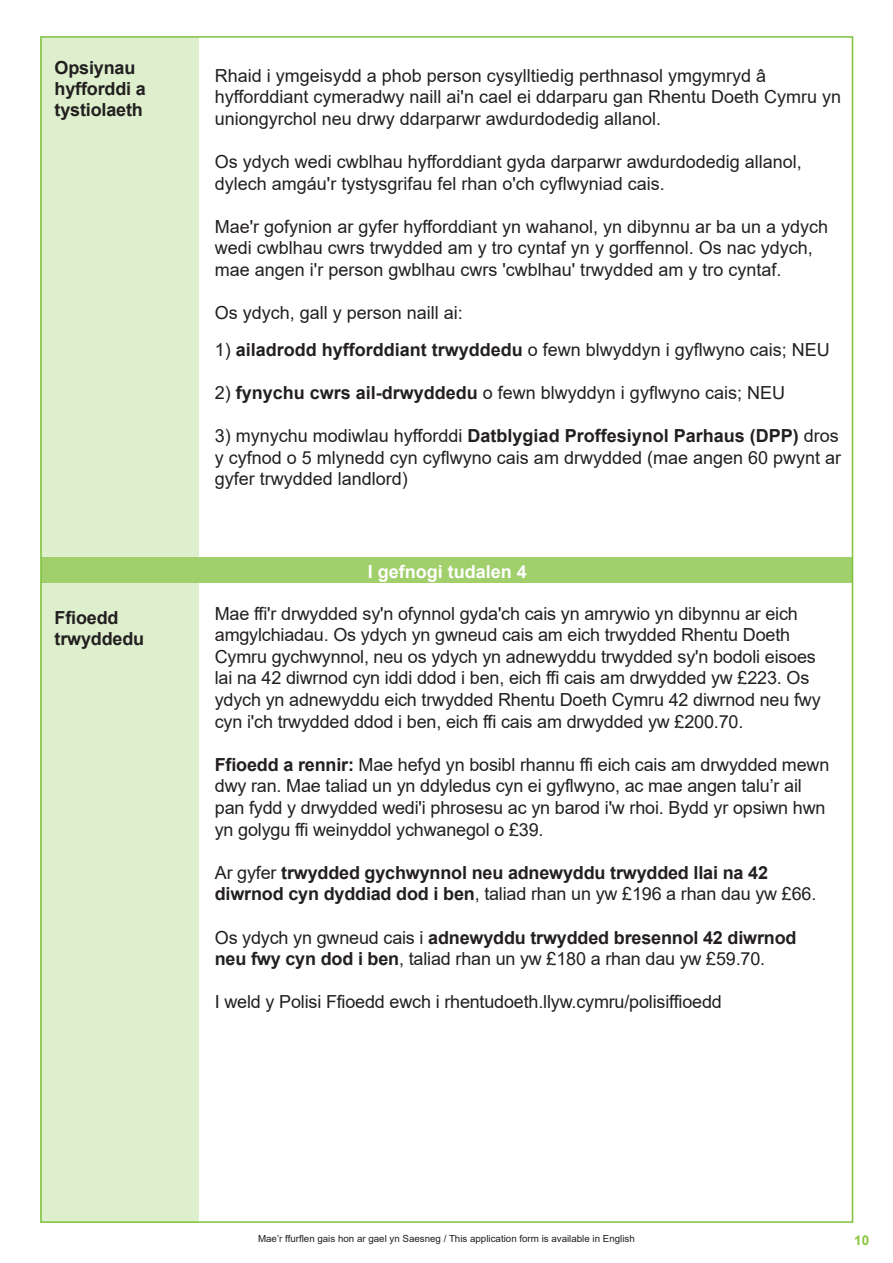
<style>
.page{position:relative;width:893px;height:1263px;background:#fff}
.page>*{position:absolute;margin:0;border:0;box-sizing:border-box;transform-origin:0 0}
.t1{font:18px/21.6px "Arial";color:#231f20}
.t2{font:700 18px/21px "Arial";letter-spacing:-.01em;color:#231f20}
.t3{font:700 18px "Arial";color:#fff}
.t4{font:700 13.5px "Arial";color:#8bc63e}
.t5{font:9.75px "Arial";color:#231f20}
.s1{font-weight:700}
.s2{font-weight:400}
</style>
<div class="page">
<div style="left:40px;top:37px;width:159px;height:1185px;background:#ddefcc"></div>
<div style="left:41px;top:557px;width:812px;height:25px;background:#a0cf6b"></div>
<p class="t2" style="left:55px;top:58px;width:93px">Opsiynau hyfforddi a tystiolaeth</p>
<p class="t1" style="left:215px;top:64px;width:628px">Rhaid i ymgeisydd a phob person cysylltiedig perthnasol ymgymryd â hyfforddiant cymeradwy naill ai'n cael ei ddarparu gan Rhentu Doeth Cymru yn uniongyrchol neu drwy ddarparwr awdurdodedig allanol.</p>
<p class="t1" style="left:215px;top:151px;width:588px">Os ydych wedi cwblhau hyfforddiant gyda darparwr awdurdodedig allanol, dylech amgáu'r tystysgrifau fel rhan o'ch cyflwyniad cais.</p>
<p class="t1" style="left:215px;top:216px;width:615px">Mae'r gofynion ar gyfer hyfforddiant yn wahanol, yn dibynnu ar ba un a ydych wedi cwblhau cwrs trwydded am y tro cyntaf yn y gorffennol. Os nac ydych, mae angen i'r person gwblhau cwrs 'cwblhau' trwydded am y tro cyntaf.</p>
<p class="t1" style="left:215px;top:302px;width:250px">Os ydych, gall y person naill ai:</p>
<p class="t1" style="left:215px;top:339px;width:617px">1) <span class="s1">ailadrodd hyfforddiant trwyddedu</span> o fewn blwyddyn i gyflwyno cais; NEU</p>
<p class="t1" style="left:215px;top:382px;width:572px">2) <span class="s1">fynychu cwrs ail-drwyddedu</span> o fewn blwyddyn i gyflwyno cais; NEU</p>
<p class="t1" style="left:215px;top:425px;width:628px">3) mynychu modiwlau hyfforddi <span class="s1">Datblygiad Proffesiynol Parhaus (DPP)</span> dros y cyfnod o 5 mlynedd cyn cyflwyno cais am drwydded (mae angen 60 pwynt ar gyfer trwydded landlord)</p>
<p class="t3" style="left:368px;top:558px;width:161px">I gefnogi tudalen 4</p>
<p class="t2" style="left:55px;top:607px;width:91px">Ffioedd trwyddedu</p>
<p class="t1" style="left:215px;top:602px;width:607px">Mae ffi'r drwydded sy'n ofynnol gyda'ch cais yn amrywio yn dibynnu ar eich amgylchiadau. Os ydych yn gwneud cais am eich trwydded Rhentu Doeth Cymru gychwynnol, neu os ydych yn adnewyddu trwydded sy'n bodoli eisoes lai na 42 diwrnod cyn iddi ddod i ben, eich ffi cais am drwydded yw £223. Os ydych yn adnewyddu eich trwydded Rhentu Doeth Cymru 42 diwrnod neu fwy cyn i'ch trwydded ddod i ben, eich ffi cais am drwydded yw £200.70.</p>
<p class="t1" style="left:215px;top:753px;width:616px"><span class="s1">Ffioedd a rennir:</span> Mae hefyd yn bosibl rhannu ffi eich cais am drwydded mewn dwy ran. Mae taliad un yn ddyledus cyn ei gyflwyno, ac mae angen talu’r ail pan fydd y drwydded wedi'i phrosesu ac yn barod i'w rhoi. Bydd yr opsiwn hwn yn golygu ffi weinyddol ychwanegol o £39.</p>
<p class="t2" style="left:215px;top:862px;width:603px;line-height:21.6px"><span class="s2">Ar gyfer</span> trwydded gychwynnol neu adnewyddu trwydded llai na 42 diwrnod cyn dyddiad dod i ben<span class="s2">, taliad rhan un yw £196 a rhan dau yw £66.</span></p>
<p class="t1" style="left:215px;top:926px;width:583px">Os ydych yn gwneud cais i <span class="s1">adnewyddu trwydded bresennol 42 diwrnod neu fwy cyn dod i ben</span>, taliad rhan un yw £180 a rhan dau yw £59.70.</p>
<p class="t1" style="left:215px;top:991px;width:508px">I weld y Polisi Ffioedd ewch i rhentudoeth.llyw.cymru/polisiffioedd</p>
<p class="t5" style="left:258px;top:1231px;width:378px">Mae’r ffurflen gais hon ar gael yn Saesneg / This application form is available in English</p>
<p class="t4" style="left:854px;top:1231px;width:17px">10</p>
</div>
